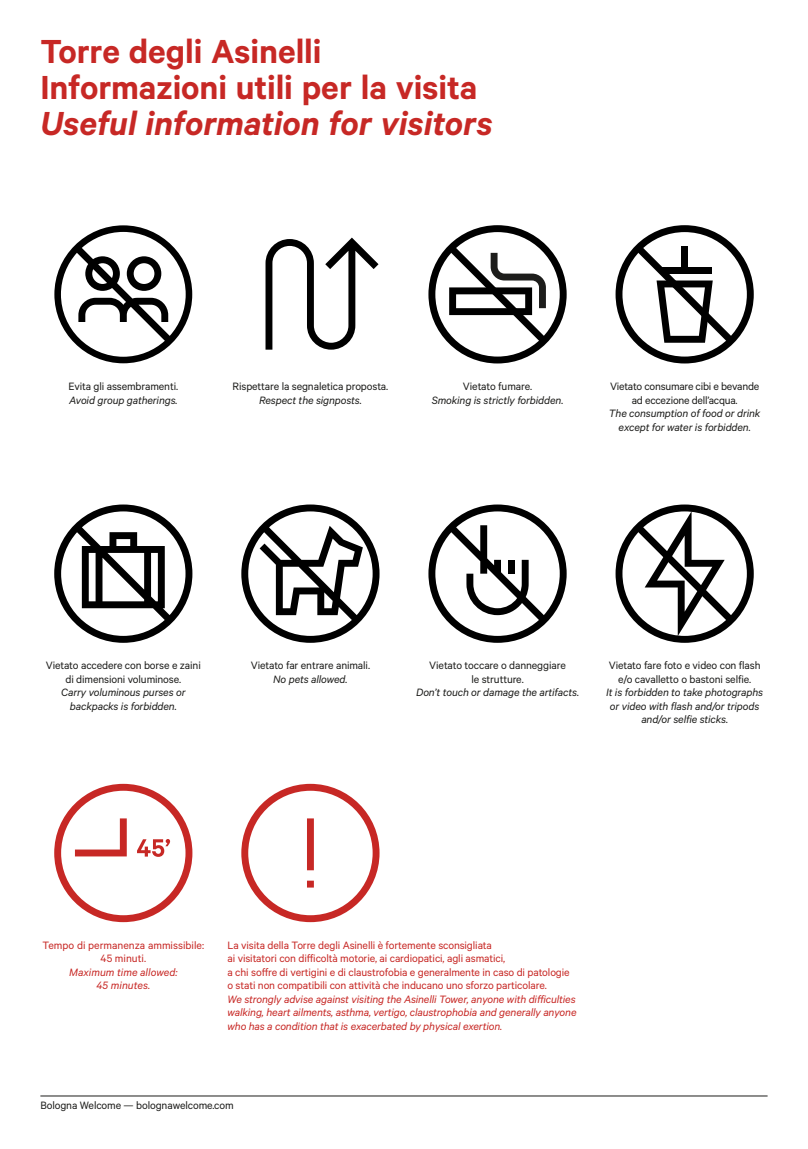
<style>
.page{position:relative;width:808px;height:1149px;background:#fff}
.page>*{position:absolute;margin:0;border:0;box-sizing:border-box;transform-origin:0 0}
.t1{font:600 37.5px/36px "Calibre";letter-spacing:-.005em;color:#c72825}
.t2{font:italic 600 37.5px "Calibre";color:#c72825}
.t3{font:12px/13.5px "Calibre";letter-spacing:-.01em;color:#1d1d1b;text-align:center}
.t4{font:italic 12px/13.5px "Calibre";letter-spacing:-.01em;color:#1d1d1b;text-align:center}
.t5{font:12px/13.5px "Calibre";letter-spacing:-.01em;color:#c72825;text-align:center}
.t6{font:italic 12px/13.5px "Calibre";letter-spacing:-.01em;color:#c72825;text-align:center}
</style>
<div class="page">
<svg style="left:428px;top:504px;width:139px;height:138px"></svg>
<svg style="left:265px;top:237px;width:113px;height:112px"></svg>
<svg style="left:241px;top:504px;width:138px;height:138px"></svg>
<svg style="left:615px;top:504px;width:139px;height:138px"></svg>
<svg style="left:54px;top:504px;width:138px;height:138px"></svg>
<svg style="left:428px;top:225px;width:139px;height:138px"></svg>
<svg style="left:615px;top:225px;width:139px;height:138px"></svg>
<div style="left:681px;top:246px;width:7px;height:20px;background:#000"></div>
<div style="left:660px;top:266px;width:52px;height:7px;background:#000"></div>
<svg style="left:241px;top:783px;width:138px;height:138px"></svg>
<hr style="left:40px;top:1095px;width:727px;height:1px;background:#1d1d1b">
<svg style="left:54px;top:783px;width:138px;height:138px"></svg>
<svg style="left:54px;top:225px;width:138px;height:138px"></svg>
<h1 class="t1" style="left:40px;top:36px;width:438px">Torre degli Asinelli<br>Informazioni utili per la visita</h1>
<h1 class="t2" style="left:40px;top:100px;width:454px">Useful information for visitors</h1>
<p class="t3" style="left:68px;top:380px;width:111px">Evita gli assembramenti.</p>
<p class="t4" style="left:69px;top:394px;width:110px">Avoid group gatherings.</p>
<p class="t3" style="left:233px;top:380px;width:157px">Rispettare la segnaletica proposta.</p>
<p class="t4" style="left:259px;top:394px;width:104px">Respect the signposts.</p>
<p class="t3" style="left:463px;top:380px;width:71px">Vietato fumare.</p>
<p class="t4" style="left:432px;top:394px;width:133px">Smoking is strictly forbidden.</p>
<p class="t3" style="left:610px;top:380px;width:151px">Vietato consumare cibi e bevande ad eccezione dell’acqua.</p>
<p class="t4" style="left:609px;top:407px;width:153px">The consumption of food or drink except for water is forbidden.</p>
<p class="t3" style="left:46px;top:659px;width:157px">Vietato accedere con borse e zaini di dimensioni voluminose.</p>
<p class="t4" style="left:61px;top:686px;width:126px">Carry voluminous purses or backpacks is forbidden.</p>
<p class="t3" style="left:251px;top:659px;width:121px">Vietato far entrare animali.</p>
<p class="t4" style="left:273px;top:673px;width:76px">No pets allowed.</p>
<p class="t3" style="left:429px;top:659px;width:138px">Vietato toccare o danneggiare le strutture.</p>
<p class="t4" style="left:416px;top:686px;width:164px">Don’t touch or damage the artifacts.</p>
<p class="t3" style="left:609px;top:659px;width:153px">Vietato fare foto e video con flash e/o cavalletto o bastoni selfie.</p>
<p class="t4" style="left:606px;top:686px;width:158px">It is forbidden to take photographs or video with flash and/or tripods and/or selfie sticks.</p>
<p class="t5" style="left:42px;top:938px;width:163px">Tempo di permanenza ammissibile:<br>45 minuti.</p>
<p class="t6" style="left:69px;top:965px;width:110px">Maximum time allowed:<br>45 minutes.</p>
<p class="t5" style="left:227px;top:938px;width:344px;text-align:left">La visita della Torre degli Asinelli è fortemente sconsigliata<br>ai visitatori con difficoltà motorie, ai cardiopatici, agli asmatici,<br>a chi soffre di vertigini e di claustrofobia e generalmente in caso di patologie o stati non compatibili con attività che inducano uno sforzo particolare.</p>
<p class="t6" style="left:227px;top:992px;width:350px;text-align:justify">We strongly advise against visiting the Asinelli Tower, anyone with difficulties walking, heart ailments, asthma, vertigo, claustrophobia and generally anyone who has a condition that is exacerbated by physical exertion.</p>
<p class="t3" style="left:40px;top:1098px;width:195px">Bologna Welcome — bolognawelcome.com</p>
</div>
